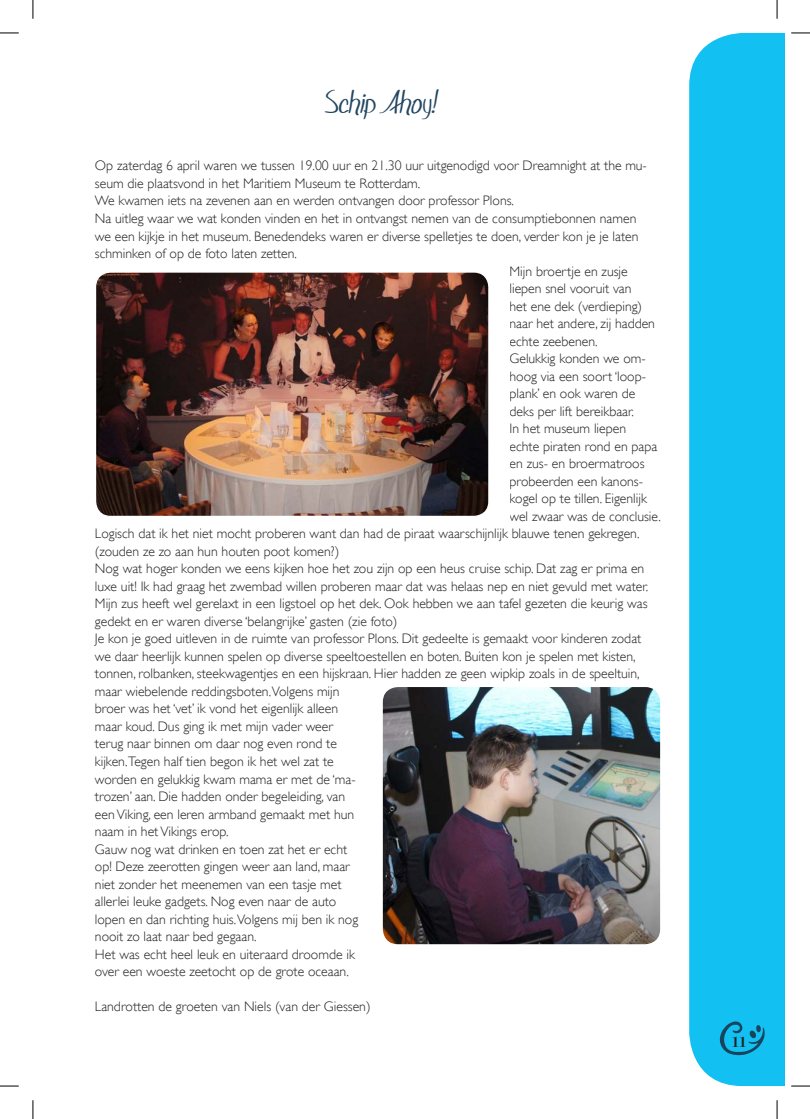
<style>
.page{position:relative;width:810px;height:1119px;background:#fff}
.page>*{position:absolute;margin:0;border:0;box-sizing:border-box;transform-origin:0 0}
.t1{font:36.25px "SF Foxboro Script";color:#214661}
.t2{font:16.25px "Modern";color:#231f20}
.t3{font:300 13.75px "Gill Sans";color:#231f20}
</style>
<div class="page">
<img style="left:383px;top:687px;width:277px;height:257px">
<div style="left:689px;top:33px;width:95px;height:1052px;background:#12c0f2"></div>
<img style="left:97px;top:273px;width:390px;height:242px">
<div style="left:95px;top:271px;width:394px;height:246px;border:1px solid #fff;border-radius:15px"></div>
<svg style="left:720px;top:1021px;width:46px;height:34px;background:#13a0cc"></svg>
<svg style="left:0;top:32px;width:19px;height:2px"></svg>
<svg style="left:791px;top:32px;width:19px;height:2px"></svg>
<svg style="left:0;top:1085px;width:19px;height:1px"></svg>
<svg style="left:791px;top:1085px;width:19px;height:1px"></svg>
<svg style="left:32px;top:0;width:2px;height:19px"></svg>
<svg style="left:32px;top:1100px;width:2px;height:18px"></svg>
<svg style="left:776px;top:0;width:2px;height:19px"></svg>
<svg style="left:776px;top:1100px;width:2px;height:18px"></svg>
<h1 class="t1" style="left:323px;top:83px;width:115px">Schip Ahoy!</h1>
<p class="t3" style="left:95px;top:158px;width:553px">Op zaterdag 6 april waren we tussen 19.00 uur en 21.30 uur uitgenodigd voor Dreamnight at the mu-</p>
<p class="t3" style="left:95px;top:175px;width:327px">seum die plaatsvond in het Maritiem Museum te Rotterdam.</p>
<p class="t3" style="left:95px;top:193px;width:421px">We kwamen iets na zevenen aan en werden ontvangen door professor Plons.</p>
<p class="t3" style="left:95px;top:210px;width:543px">Na uitleg waar we wat konden vinden en het in ontvangst nemen van de consumptiebonnen namen</p>
<p class="t3" style="left:95px;top:228px;width:545px">we een kijkje in het museum. Benedendeks waren er diverse spelletjes te doen, verder kon je je laten</p>
<p class="t3" style="left:95px;top:245px;width:204px">schminken of op de foto laten zetten.</p>
<p class="t3" style="left:509px;top:263px;width:120px">Mijn broertje en zusje</p>
<p class="t3" style="left:509px;top:280px;width:123px">liepen snel vooruit van</p>
<p class="t3" style="left:509px;top:298px;width:134px">het ene dek (verdieping)</p>
<p class="t3" style="left:509px;top:315px;width:147px">naar het andere, zij hadden</p>
<p class="t3" style="left:509px;top:333px;width:90px">echte zeebenen.</p>
<p class="t3" style="left:509px;top:350px;width:138px">Gelukkig konden we om-</p>
<p class="t3" style="left:509px;top:368px;width:138px">hoog via een soort ‘loop-</p>
<p class="t3" style="left:509px;top:385px;width:127px">plank’ en ook waren de</p>
<p class="t3" style="left:509px;top:403px;width:126px">deks per lift bereikbaar.</p>
<p class="t3" style="left:509px;top:420px;width:118px">In het museum liepen</p>
<p class="t3" style="left:509px;top:438px;width:149px">echte piraten rond en papa</p>
<p class="t3" style="left:509px;top:455px;width:136px">en zus- en broermatroos</p>
<p class="t3" style="left:509px;top:473px;width:135px">probeerden een kanons-</p>
<p class="t3" style="left:509px;top:490px;width:139px">kogel op te tillen. Eigenlijk</p>
<p class="t3" style="left:509px;top:508px;width:153px">wel zwaar was de conclusie.</p>
<p class="t3" style="left:95px;top:525px;width:546px">Logisch dat ik het niet mocht proberen want dan had de piraat waarschijnlijk blauwe tenen gekregen.</p>
<p class="t3" style="left:95px;top:543px;width:246px">(zouden ze zo aan hun houten poot komen?)</p>
<p class="t3" style="left:95px;top:560px;width:551px">Nog wat hoger konden we eens kijken hoe het zou zijn op een heus cruise schip. Dat zag er prima en</p>
<p class="t3" style="left:95px;top:578px;width:555px">luxe uit! Ik had graag het zwembad willen proberen maar dat was helaas nep en niet gevuld met water.</p>
<p class="t3" style="left:95px;top:595px;width:554px">Mijn zus heeft wel gerelaxt in een ligstoel op het dek. Ook hebben we aan tafel gezeten die keurig was</p>
<p class="t3" style="left:95px;top:613px;width:304px">gedekt en er waren diverse ‘belangrijke’ gasten (zie foto)</p>
<p class="t3" style="left:95px;top:630px;width:548px">Je kon je goed uitleven in de ruimte van professor Plons. Dit gedeelte is gemaakt voor kinderen zodat</p>
<p class="t3" style="left:95px;top:648px;width:542px">we daar heerlijk kunnen spelen op diverse speeltoestellen en boten. Buiten kon je spelen met kisten,</p>
<p class="t3" style="left:95px;top:665px;width:546px">tonnen, rolbanken, steekwagentjes en een hijskraan. Hier hadden ze geen wipkip zoals in de speeltuin,</p>
<p class="t3" style="left:95px;top:683px;width:246px">maar wiebelende reddingsboten.Volgens mijn</p>
<p class="t3" style="left:95px;top:700px;width:245px">broer was het ‘vet’ ik vond het eigenlijk alleen</p>
<p class="t3" style="left:95px;top:718px;width:240px">maar koud. Dus ging ik met mijn vader weer</p>
<p class="t3" style="left:95px;top:735px;width:244px">terug naar binnen om daar nog even rond te</p>
<p class="t3" style="left:95px;top:753px;width:240px">kijken.Tegen half tien begon ik het wel zat te</p>
<p class="t3" style="left:95px;top:770px;width:262px">worden en gelukkig kwam mama er met de ‘ma-</p>
<p class="t3" style="left:95px;top:788px;width:252px">trozen’ aan. Die hadden onder begeleiding, van</p>
<p class="t3" style="left:95px;top:806px;width:261px">een Viking, een leren armband gemaakt met hun</p>
<p class="t3" style="left:95px;top:823px;width:135px">naam in het Vikings erop.</p>
<p class="t3" style="left:95px;top:841px;width:254px">Gauw nog wat drinken en toen zat het er echt</p>
<p class="t3" style="left:95px;top:858px;width:256px">op! Deze zeerotten gingen weer aan land, maar</p>
<p class="t3" style="left:95px;top:876px;width:248px">niet zonder het meenemen van een tasje met</p>
<p class="t3" style="left:95px;top:893px;width:243px">allerlei leuke gadgets. Nog even naar de auto</p>
<p class="t3" style="left:95px;top:911px;width:265px">lopen en dan richting huis.Volgens mij ben ik nog</p>
<p class="t3" style="left:95px;top:928px;width:163px">nooit zo laat naar bed gegaan.</p>
<p class="t3" style="left:95px;top:946px;width:261px">Het was echt heel leuk en uiteraard droomde ik</p>
<p class="t3" style="left:95px;top:963px;width:255px">over een woeste zeetocht op de grote oceaan.</p>
<p class="t3" style="left:95px;top:998px;width:277px">Landrotten de groeten van Niels (van der Giessen)</p>
<p class="t2" style="left:731px;top:1033px;width:16px">11</p>
</div>
